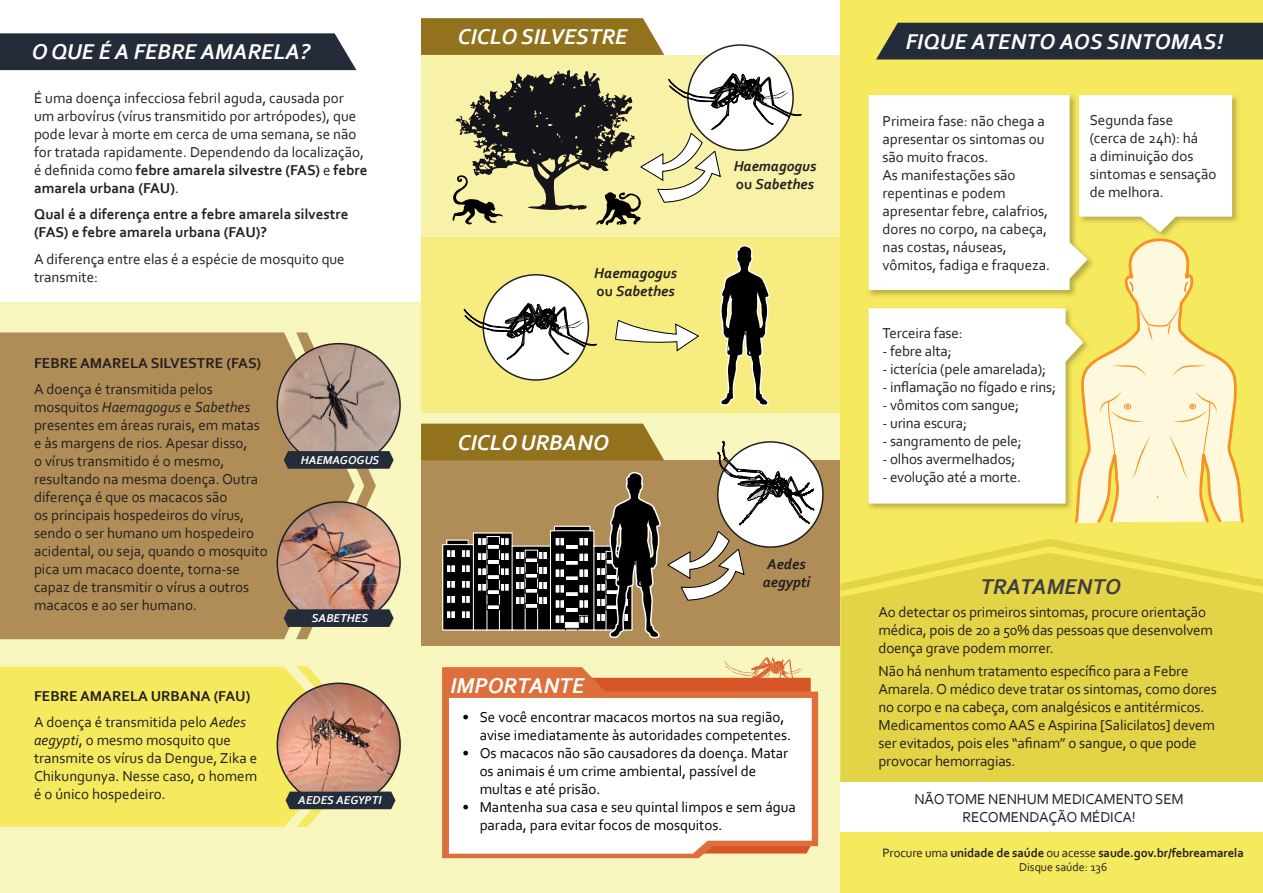
<style>
.page{position:relative;width:1263px;height:893px;background:#fff}
.page>*{position:absolute;margin:0;border:0;box-sizing:border-box;transform-origin:0 0}
.t1{font:italic 700 22.5px "Corbel";color:#fff}
.t2{font:italic 700 22.5px "Corbel";color:#3e3e3f}
.t3{font:15px/18px "Corbel";color:#231f20}
.t4{font:15px/18px "Corbel";color:#000}
.t5{font:700 15px/18px "Corbel";color:#231f20}
.t6{font:italic 700 15px/18px "Corbel";color:#231f20}
.t7{font:700 12.75px "Corbel";letter-spacing:-.01em;color:#231f20}
.t8{font:italic 700 12px "Corbel";color:#fff}
.t9{font:12px "Corbel";color:#231f20}
.s1{font-weight:700}
.s2{font-style:italic}
.s3{font-weight:400}
.s4{font-weight:400;font-style:italic}
.s5{font-style:normal}
</style>
<div class="page">
<div style="left:0;top:303px;width:846px;height:590px;background:#f7f6be"></div>
<svg style="left:442px;top:691px;width:376px;height:167px;fill:#dd6f3c"></svg>
<div style="left:449px;top:725px;width:363px;height:129px;background:#fff"></div>
<div style="left:421px;top:55px;width:419px;height:195px;background:#f8f1a8"></div>
<div style="left:421px;top:238px;width:419px;height:175px;background:#f6ec80"></div>
<div style="left:421px;top:460px;width:419px;height:186px;background:#b08d56"></div>
<div style="left:840px;top:0;width:423px;height:893px;background:#f5e95d"></div>
<div style="left:0;top:332px;width:284px;height:307px;background:#b08d56"></div>
<div style="left:841px;top:591px;width:422px;height:191px;background:#e2d347"></div>
<svg style="left:841px;top:539px;width:422px;height:52px"></svg>
<div style="left:0;top:667px;width:286px;height:160px;background:#f5e95d"></div>
<div style="left:840px;top:782px;width:423px;height:49px;background:#fff"></div>
<img style="left:395px;top:725px;width:5px;height:41px">
<img style="left:278px;top:684px;width:8px;height:82px">
<img style="left:278px;top:766px;width:8px;height:41px">
<img style="left:394px;top:377px;width:6px;height:56px">
<img style="left:277px;top:344px;width:7px;height:123px">
<img style="left:394px;top:535px;width:6px;height:57px">
<img style="left:277px;top:502px;width:7px;height:82px">
<img style="left:277px;top:584px;width:7px;height:41px">
<svg style="left:286px;top:666px;width:109px;height:161px"></svg>
<img style="left:284px;top:332px;width:110px;height:307px">
<div style="left:0;top:33px;width:356px;height:37px;background:#242c3a"></div>
<div style="left:876px;top:23px;width:387px;height:36px;background:#242c3a"></div>
<svg style="left:421px;top:18px;width:243px;height:37px;background:#977827"></svg>
<div style="left:688px;top:45px;width:105px;height:105px;background:#fff;border-radius:50%"></div>
<img style="left:1232px;top:95px;width:6px;height:127px">
<div style="left:868px;top:308px;width:205px;height:196px;background:#fff"></div>
<svg style="left:453px;top:70px;width:348px;height:155px"></svg>
<svg style="left:1073px;top:292px;width:171px;height:232px"></svg>
<svg style="left:868px;top:95px;width:364px;height:197px;background:#fcf9e4"></svg>
<svg style="left:1112px;top:365px;width:34px;height:12px"></svg>
<svg style="left:1173px;top:365px;width:33px;height:12px"></svg>
<svg style="left:1137px;top:302px;width:44px;height:39px;background:#fceac3"></svg>
<svg style="left:1100px;top:392px;width:117px;height:87px;background:#fdf1d0"></svg>
<svg style="left:421px;top:245px;width:395px;height:480px"></svg>
<h1 class="t1" style="left:458px;top:23px;width:171px">CICLO SILVESTRE</h1>
<h1 class="t1" style="left:32px;top:38px;width:280px">O QUE É A FEBRE AMARELA?</h1>
<h1 class="t1" style="left:906px;top:27px;width:319px">FIQUE ATENTO AOS SINTOMAS!</h1>
<p class="t3" style="left:34px;top:88px;width:335px">É uma doença infecciosa febril aguda, causada por um arbovírus (vírus transmitido por artrópodes), que pode levar à morte em cerca de uma semana, se não for tratada rapidamente. Dependendo da localização, é definida como <span class="s1">febre amarela silvestre (FAS)</span> e <span class="s1">febre amarela urbana (FAU)</span>.</p>
<p class="t5" style="left:34px;top:205px;width:316px">Qual é a diferença entre a febre amarela silvestre (FAS) e febre amarela urbana (FAU)?</p>
<p class="t3" style="left:34px;top:249px;width:312px">A diferença entre elas é a espécie de mosquito que transmite:</p>
<p class="t5" style="left:34px;top:353px;width:229px">FEBRE AMARELA SILVESTRE (FAS)</p>
<p class="t3" style="left:34px;top:380px;width:235px">A doença é transmitida pelos mosquitos <span class="s2">Haemagogus</span> e <span class="s2">Sabethes </span>presentes em áreas rurais, em matas e às margens de rios. Apesar disso,<br>o vírus transmitido é o mesmo, resultando na mesma doença. Outra diferença é que os macacos são<br>os principais hospedeiros do vírus, sendo o ser humano um hospedeiro acidental, ou seja, quando o mosquito pica um macaco doente, torna-se capaz de transmitir o vírus a outros macacos e ao ser humano.</p>
<p class="t5" style="left:34px;top:682px;width:218px;line-height:26.5px">FEBRE AMARELA URBANA (FAU)<br><span class="s3">A doença é transmitida pelo</span> <span class="s4">Aedes</span></p>
<p class="t3" style="left:34px;top:731px;width:225px"><span class="s2">aegypti</span>, o mesmo mosquito que transmite os vírus da Dengue, Zika e<br>Chikungunya. Nesse caso, o homem é o único hospedeiro.</p>
<p class="t8" style="left:301px;top:452px;width:80px">HAEMAGOGUS</p>
<p class="t8" style="left:312px;top:611px;width:58px">SABETHES</p>
<p class="t8" style="left:298px;top:793px;width:85px">AEDES AEGYPTI</p>
<p class="t6" style="left:594px;top:263px;width:84px">Haemagogus <span class="s5">ou</span> Sabethes</p>
<h1 class="t1" style="left:458px;top:428px;width:153px">CICLO URBANO</h1>
<h1 class="t1" style="left:451px;top:672px;width:135px">IMPORTANTE</h1>
<p class="t6" style="left:734px;top:157px;width:84px">Haemagogus <span class="s5">ou</span> Sabethes</p>
<p class="t6" style="left:763px;top:555px;width:49px;text-align:center">Aedes aegypti</p>
<p class="t4" style="left:480px;top:707px;width:313px;text-indent:-17px">• Se você encontrar macacos mortos na sua região, avise imediatamente às autoridades competentes.</p>
<p class="t4" style="left:480px;top:743px;width:310px;text-indent:-17px">• Os macacos não são causadores da doença. Matar os animais é um crime ambiental, passível de multas e até prisão.</p>
<p class="t4" style="left:480px;top:797px;width:318px;text-indent:-17px">• Mantenha sua casa e seu quintal limpos e sem água parada, para evitar focos de mosquitos.</p>
<p class="t3" style="left:882px;top:112px;width:169px">Primeira fase: não chega a apresentar os sintomas ou são muito fracos.<br>As manifestações são repentinas e podem apresentar febre, calafrios, dores no corpo, na cabeça, nas costas, náuseas, vômitos, fadiga e fraqueza.</p>
<p class="t3" style="left:882px;top:323px;width:82px">Terceira fase:</p>
<p class="t3" style="left:882px;top:341px;width:71px">- febre alta;</p>
<p class="t3" style="left:882px;top:359px;width:165px">- icterícia (pele amarelada);</p>
<p class="t3" style="left:882px;top:377px;width:175px">- inflamação no fígado e rins;</p>
<p class="t3" style="left:882px;top:395px;width:138px">- vômitos com sangue;</p>
<p class="t3" style="left:882px;top:413px;width:86px">- urina escura;</p>
<p class="t3" style="left:882px;top:431px;width:141px">- sangramento de pele;</p>
<p class="t3" style="left:882px;top:449px;width:135px">- olhos avermelhados;</p>
<p class="t3" style="left:882px;top:467px;width:140px">- evolução até a morte.</p>
<p class="t3" style="left:1090px;top:111px;width:128px">Segunda fase<br>(cerca de 24h): há<br>a diminuição dos sintomas e sensação de melhora.</p>
<h1 class="t2" style="left:980px;top:572px;width:142px">TRATAMENTO</h1>
<p class="t3" style="left:878px;top:603px;width:336px">Ao detectar os primeiros sintomas, procure orientação médica, pois de 20 a 50% das pessoas que desenvolvem doença grave podem morrer.</p>
<p class="t3" style="left:878px;top:661px;width:340px">Não há nenhum tratamento específico para a Febre Amarela. O médico deve tratar os sintomas, como dores no corpo e na cabeça, com analgésicos e antitérmicos.<br>Medicamentos como AAS e Aspirina [Salicilatos] devem ser evitados, pois eles “afinam” o sangue, o que pode provocar hemorragias.</p>
<p class="t3" style="left:914px;top:789px;width:271px;text-align:center">NÃO TOME NENHUM MEDICAMENTO SEM<br>RECOMENDAÇÃO MÉDICA!</p>
<p class="t7" style="left:882px;top:845px;width:363px"><span class="s3">Procure uma</span> unidade de saúde <span class="s3">ou acesse</span> saude.gov.br/febreamarela</p>
<p class="t9" style="left:1019px;top:860px;width:90px">Disque saúde: 136</p>
</div>
